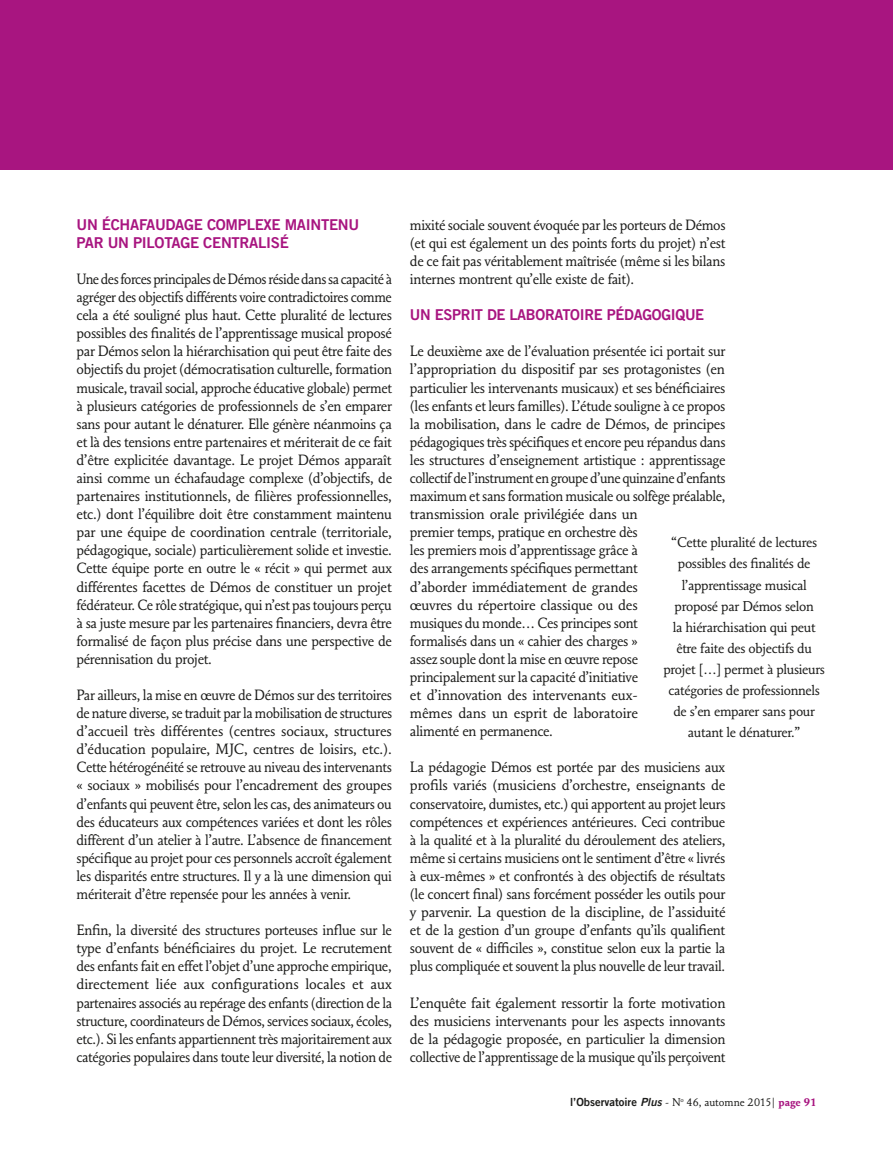
<style>
.page{position:relative;width:893px;height:1149px;background:#fff}
.page>*{position:absolute;margin:0;border:0;box-sizing:border-box;transform-origin:0 0}
.t1{font:15px/18px "Maxime";letter-spacing:-.02em;color:#1d1d1b;text-align:justify}
.t2{font:15px/18px "Maxime";letter-spacing:-.02em;color:#1d1d1b;text-align:justify;scale:.95 1}
.t3{font:15px/18.3px "Trade Gothic Bold Two";letter-spacing:-.02em;color:#a81580}
.t4{font:14.25px/21px "Maxime";letter-spacing:-.02em;color:#1d1d1b;text-align:center}
.t5{font:11.25px "Maxime";color:#1d1d1b}
.s1{font-family:"Trade Gothic Bold Two"}
.s2{font-family:"Trade Gothic Bold Two";font-style:italic}
.s3{font-weight:700;color:#a81580}
</style>
<div class="page">
<div style="left:0;top:0;width:893px;height:170px;background:#a81580"></div>
<p class="t3" style="left:77px;top:215px;width:284px">UN ÉCHAFAUDAGE COMPLEXE MAINTENU<br>PAR UN PILOTAGE CENTRALISÉ</p>
<p class="t2" style="left:77px;top:271px;width:334px">Une des forces principales de Démos réside dans sa capacité à agréger des objectifs différents voire contradictoires comme cela a été souligné plus haut. Cette pluralité de lectures possibles des finalités de l’apprentissage musical proposé par Démos selon la hiérarchisation qui peut être faite des objectifs du projet (démocratisation culturelle, formation musicale, travail social, approche éducative globale) permet à plusieurs catégories de professionnels de s’en emparer sans pour autant le dénaturer. Elle génère néanmoins ça et là des tensions entre partenaires et mériterait de ce fait d’être explicitée davantage. Le projet Démos apparaît ainsi comme un échafaudage complexe (d’objectifs, de partenaires institutionnels, de filières professionnelles, etc.) dont l’équilibre doit être constamment maintenu par une équipe de coordination centrale (territoriale, pédagogique, sociale) particulièrement solide et investie.<br>Cette équipe porte en outre le « récit » qui permet aux différentes facettes de Démos de constituer un projet fédérateur. Ce rôle stratégique, qui n’est pas toujours perçu à sa juste mesure par les partenaires financiers, devra être formalisé de façon plus précise dans une perspective de pérennisation du projet.</p>
<p class="t1" style="left:77px;top:687px;width:317px">Par ailleurs, la mise en œuvre de Démos sur des territoires de nature diverse, se traduit par la mobilisation de structures d’accueil très différentes (centres sociaux, structures d’éducation populaire, MJC, centres de loisirs, etc.).<br>Cette hétérogénéité se retrouve au niveau des intervenants « sociaux » mobilisés pour l’encadrement des groupes d’enfants qui peuvent être, selon les cas, des animateurs ou des éducateurs aux compétences variées et dont les rôles diffèrent d’un atelier à l’autre. L’absence de financement spécifique au projet pour ces personnels accroît également les disparités entre structures. Il y a là une dimension qui mériterait d’être repensée pour les années à venir.</p>
<p class="t1" style="left:77px;top:922px;width:317px">Enfin, la diversité des structures porteuses influe sur le type d’enfants bénéficiaires du projet. Le recrutement des enfants fait en effet l’objet d’une approche empirique, directement liée aux configurations locales et aux partenaires associés au repérage des enfants (direction de la structure, coordinateurs de Démos, services sociaux, écoles, etc.). Si les enfants appartiennent très majoritairement aux catégories populaires dans toute leur diversité, la notion de</p>
<p class="t1" style="left:410px;top:217px;width:317px">mixité sociale souvent évoquée par les porteurs de Démos (et qui est également un des points forts du projet) n’est de ce fait pas véritablement maîtrisée (même si les bilans internes montrent qu’elle existe de fait).</p>
<p class="t3" style="left:410px;top:305px;width:296px">UN ESPRIT DE LABORATOIRE PÉDAGOGIQUE</p>
<p class="t1" style="left:410px;top:343px;width:317px;text-align:left">Le deuxième axe de l’évaluation présentée ici portait sur l’appropriation du dispositif par ses protagonistes (en particulier les intervenants musicaux) et ses bénéficiaires (les enfants et leurs familles). L’étude souligne à ce propos la mobilisation, dans le cadre de Démos, de principes pédagogiques très spécifiques et encore peu répandus dans les structures d’enseignement artistique : apprentissage collectif de l’instrument en groupe d’une quinzaine d’enfants maximum et sans formation musicale ou solfège préalable, transmission orale privilégiée dans un<br>premier temps, pratique en orchestre dès<br>les premiers mois d’apprentissage grâce à<br>des arrangements spécifiques permettant<br>d’aborder immédiatement de grandes<br>œuvres du répertoire classique ou des<br>musiques du monde… Ces principes sont<br>formalisés dans un « cahier des charges »<br>assez souple dont la mise en œuvre repose principalement sur la capacité d’initiative<br>et d’innovation des intervenants eux-<br>mêmes dans un esprit de laboratoire<br>alimenté en permanence.</p>
<p class="t1" style="left:410px;top:759px;width:317px">La pédagogie Démos est portée par des musiciens aux profils variés (musiciens d’orchestre, enseignants de conservatoire, dumistes, etc.) qui apportent au projet leurs compétences et expériences antérieures. Ceci contribue à la qualité et à la pluralité du déroulement des ateliers, même si certains musiciens ont le sentiment d’être « livrés à eux-mêmes » et confrontés à des objectifs de résultats (le concert final) sans forcément posséder les outils pour y parvenir. La question de la discipline, de l’assiduité et de la gestion d’un groupe d’enfants qu’ils qualifient souvent de « difficiles », constitue selon eux la partie la plus compliquée et souvent la plus nouvelle de leur travail.</p>
<p class="t1" style="left:410px;top:994px;width:317px">L’enquête fait également ressortir la forte motivation des musiciens intervenants pour les aspects innovants de la pédagogie proposée, en particulier la dimension collective de l’apprentissage de la musique qu’ils perçoivent</p>
<p class="t4" style="left:663px;top:533px;width:163px">“Cette pluralité de lectures possibles des finalités de l’apprentissage musical proposé par Démos selon<br>la hiérarchisation qui peut être faite des objectifs du projet […] permet à plusieurs catégories de professionnels de s’en emparer sans pour autant le dénaturer.”</p>
<p class="t5" style="left:570px;top:1097px;width:248px"><span class="s1">l’Observatoire</span> <span class="s2">Plus</span> - N<sup>o</sup> 46, automne 2015| <span class="s3">page 91</span></p>
</div>
